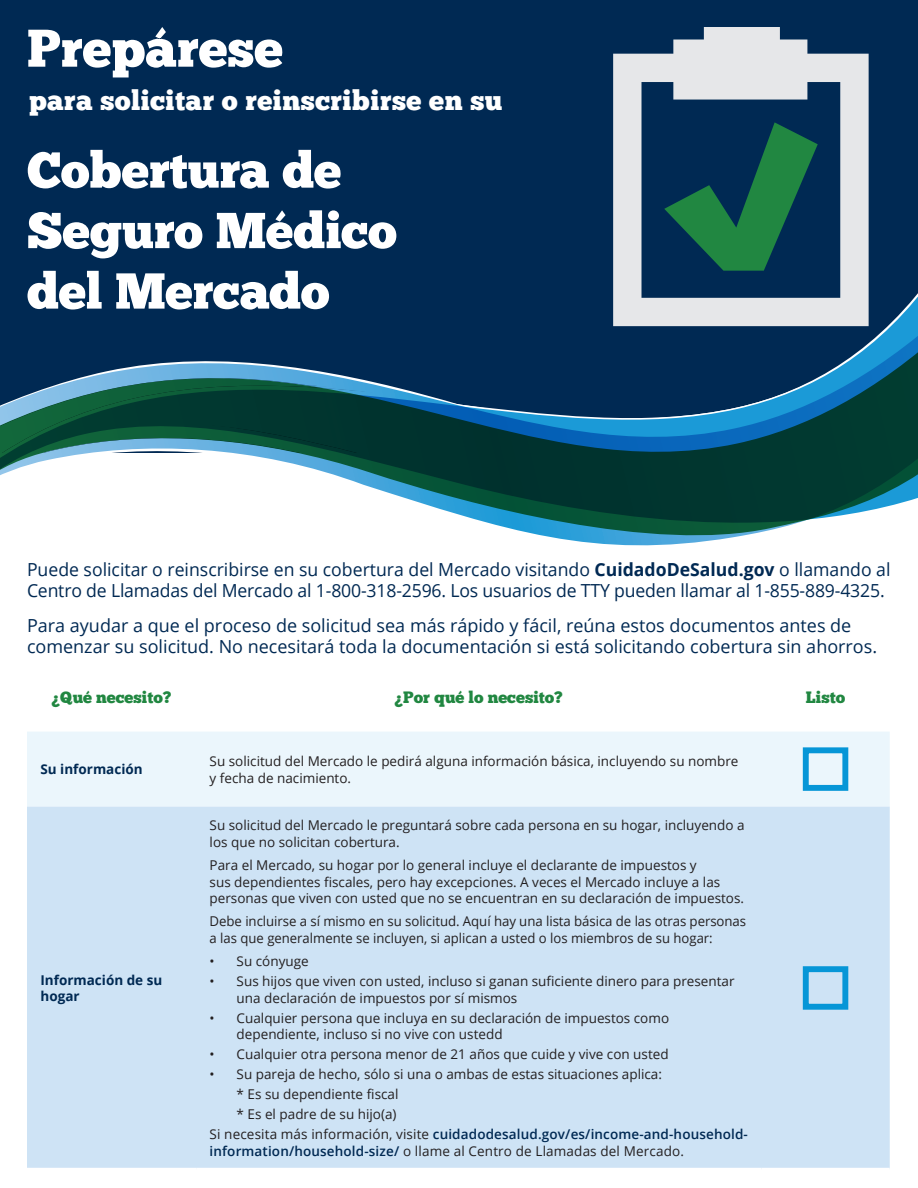
<style>
.page{position:relative;width:918px;height:1188px;background:#fff}
.page>*{position:absolute;margin:0;border:0;box-sizing:border-box;transform-origin:0 0}
.Heading_1{font:52.95px "Chunk Five";color:#fff}
.Heading_1-2{font:50.4px/60.4px "Chunk Five";letter-spacing:-.005em;color:#fff}
.Heading_1-3{font:27.75px "Chunk Five";letter-spacing:.015em;color:#fff}
.text_no_indent{font:18px/21px "Open Sans";color:#002953}
.text_no_indent-2{font:16.5px "Chunk Five";color:#218741}
.text_no_indent-3{font:13.5px/16.5px "Open Sans";color:#231f20}
.text_no_indent-4{font:600 13.5px/16.5px "Open Sans";letter-spacing:.01em;color:#002953}
.ROW_HEADER{font:700 13.5px/16.5px "Open Sans";color:#002953}
.s1{font-weight:700}
.s2{font-weight:400;color:#231f20}
</style>
<div class="page">
<div style="left:0;top:0;width:918px;height:453px;background:#002953"></div>
<svg style="left:613px;top:27px;width:256px;height:249px;fill:#e6e7e9"></svg>
<svg style="left:664px;top:122px;width:154px;height:149px"></svg>
<div style="left:27px;top:732px;width:863px;height:75px;background:#ebf6fc"></div>
<div style="left:27px;top:807px;width:863px;height:361px;background:#cee3f5"></div>
<div style="left:803px;top:747px;width:45px;height:44px;border:6px solid #0696d7"></div>
<div style="left:803px;top:966px;width:45px;height:44px;border:6px solid #0696d7"></div>
<svg style="left:540px;top:535px;width:206px;height:11px"></svg>
<svg style="left:489px;top:523px;width:308px;height:12px;background:#3d8b90"></svg>
<svg style="left:0;top:276px;width:918px;height:247px"></svg>
<h1 class="Heading_1" style="left:27px;top:17px;width:258px">Prepárese</h1>
<h1 class="Heading_1-3" style="left:29px;top:84px;width:475px">para solicitar o reinscribirse en su</h1>
<h1 class="Heading_1-2" style="left:27px;top:140px;width:371px">Cobertura de<br>Seguro Médico del Mercado</h1>
<p class="text_no_indent" style="left:27px;top:559px;width:865px">Puede solicitar o reinscribirse en su cobertura del Mercado visitando <span class="s1">CuidadoDeSalud.gov</span> o llamando al</p>
<p class="text_no_indent" style="left:27px;top:580px;width:859px">Centro de Llamadas del Mercado al 1-800-318-2596. Los usuarios de TTY pueden llamar al 1-855-889-4325.</p>
<p class="text_no_indent" style="left:27px;top:614px;width:852px">Para ayudar a que el proceso de solicitud sea más rápido y fácil, reúna estos documentos antes de comenzar su solicitud. No necesitará toda la documentación si está solicitando cobertura sin ahorros.</p>
<p class="text_no_indent-2" style="left:52px;top:688px;width:121px">¿Qué necesito?</p>
<p class="text_no_indent-2" style="left:395px;top:688px;width:170px">¿Por qué lo necesito?</p>
<p class="text_no_indent-2" style="left:806px;top:688px;width:41px">Listo</p>
<p class="ROW_HEADER" style="left:41px;top:761px;width:104px">Su información</p>
<p class="text_no_indent-3" style="left:210px;top:753px;width:530px">Su solicitud del Mercado le pedirá alguna información básica, incluyendo su nombre y fecha de nacimiento.</p>
<p class="ROW_HEADER" style="left:41px;top:971px;width:123px">Información de su hogar</p>
<p class="text_no_indent-3" style="left:210px;top:817px;width:537px">Su solicitud del Mercado le preguntará sobre cada persona en su hogar, incluyendo a los que no solicitan cobertura.</p>
<p class="text_no_indent-3" style="left:210px;top:857px;width:536px">Para el Mercado, su hogar por lo general incluye el declarante de impuestos y<br>sus dependientes fiscales, pero hay excepciones. A veces el Mercado incluye a las personas que viven con usted que no se encuentran en su declaración de impuestos.</p>
<p class="text_no_indent-3" style="left:210px;top:913px;width:538px">Debe incluirse a sí mismo en su solicitud. Aquí hay una lista básica de las otras personas a las que generalmente se incluyen, si aplican a usted o los miembros de su hogar:</p>
<p class="text_no_indent-3" style="left:210px;top:953px;width:101px">• Su cónyuge</p>
<p class="text_no_indent-3" style="left:237px;top:973px;width:499px;text-indent:-27px">• Sus hijos que viven con usted, incluso si ganan suficiente dinero para presentar una declaración de impuestos por sí mismos</p>
<p class="text_no_indent-3" style="left:237px;top:1009px;width:434px;text-indent:-27px">• Cualquier persona que incluya en su declaración de impuestos como dependiente, incluso si no vive con ustedd</p>
<p class="text_no_indent-3" style="left:210px;top:1046px;width:461px">• Cualquier otra persona menor de 21 años que cuide y vive con usted</p>
<p class="text_no_indent-3" style="left:210px;top:1066px;width:454px">• Su pareja de hecho, sólo si una o ambas de estas situaciones aplica:</p>
<p class="text_no_indent-3" style="left:237px;top:1086px;width:163px">* Es su dependiente fiscal</p>
<p class="text_no_indent-3" style="left:237px;top:1106px;width:161px">* Es el padre de su hijo(a)</p>
<p class="text_no_indent-4" style="left:210px;top:1126px;width:540px"><span class="s2">Si necesita más información, visite</span> cuidadodesalud.gov/es/income-and-household&shy;information/household-size/ <span class="s2">o llame al Centro de Llamadas del Mercado.</span></p>
</div>
